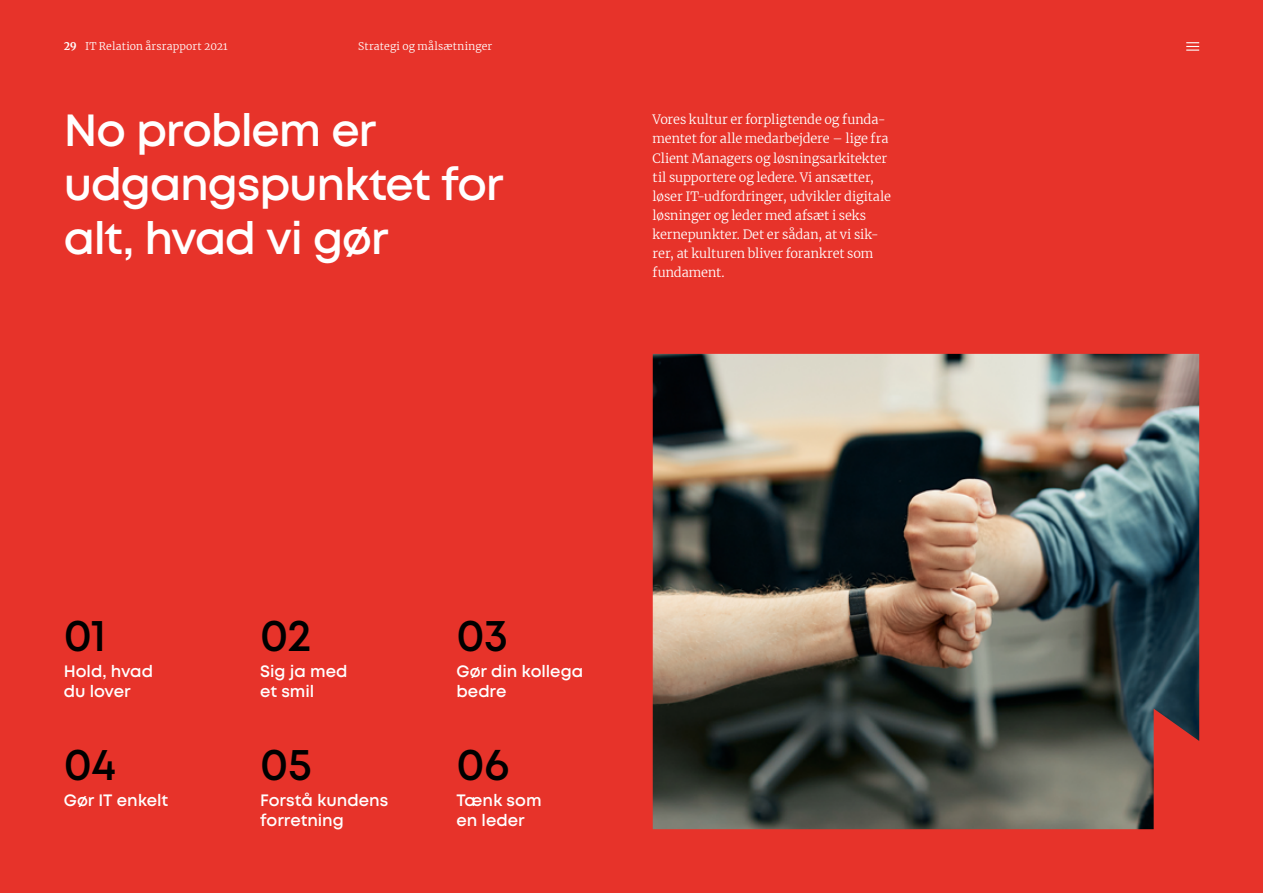
<style>
.page{position:relative;width:1263px;height:893px;background:#e7332a}
.page>*{position:absolute;margin:0;border:0;box-sizing:border-box;transform-origin:0 0}
.t1{font:600 45px/54px "Mont";letter-spacing:-.025em;color:#fff}
.t2{font:600 45px "Mont";letter-spacing:-.015em;color:#000}
.t3{font:600 16.5px/19.8px "Mont";color:#fff}
.t4{font:300 12.75px/19.2px "Merriweather";letter-spacing:-.005em;color:#fff}
.t5{font:300 10.5px "Merriweather";letter-spacing:.015em;color:#fff}
.s1{font-weight:700}
</style>
<div class="page">
<img style="left:653px;top:354px;width:546px;height:475px">
<svg style="left:1186px;top:42px;width:13px;height:9px"></svg>
<p class="t5" style="left:64px;top:39px;width:165px"><span class="s1">29</span> IT Relation årsrapport 2021</p>
<p class="t5" style="left:358px;top:39px;width:136px">Strategi og målsætninger</p>
<h1 class="t1" style="left:64px;top:104px;width:441px">No problem er udgangspunktet for alt, hvad vi gør</h1>
<p class="t4" style="left:653px;top:110px;width:240px">Vores kultur er forpligtende og funda&shy;mentet for alle medarbejdere – lige fra Client Managers og løsningsarkitekter til supportere og ledere. Vi ansætter, løser IT-udfordringer, udvikler digitale løsninger og leder med afsæt i seks kernepunkter. Det er sådan, at vi sik&shy;rer, at kulturen bliver forankret som fundament.</p>
<h1 class="t2" style="left:64px;top:607px;width:44px">01</h1>
<p class="t3" style="left:64px;top:662px;width:91px">Hold, hvad du lover</p>
<h1 class="t2" style="left:64px;top:735px;width:54px">04</h1>
<p class="t3" style="left:64px;top:790px;width:106px">Gør IT enkelt</p>
<h1 class="t2" style="left:260px;top:607px;width:53px">02</h1>
<p class="t3" style="left:260px;top:662px;width:89px">Sig ja med et smil</p>
<h1 class="t2" style="left:260px;top:735px;width:54px">05</h1>
<p class="t3" style="left:260px;top:790px;width:130px">Forstå kundens forretning</p>
<h1 class="t2" style="left:456px;top:607px;width:53px">03</h1>
<p class="t3" style="left:456px;top:662px;width:128px">Gør din kollega bedre</p>
<h1 class="t2" style="left:456px;top:735px;width:55px">06</h1>
<p class="t3" style="left:456px;top:790px;width:87px">Tænk som en leder</p>
</div>
